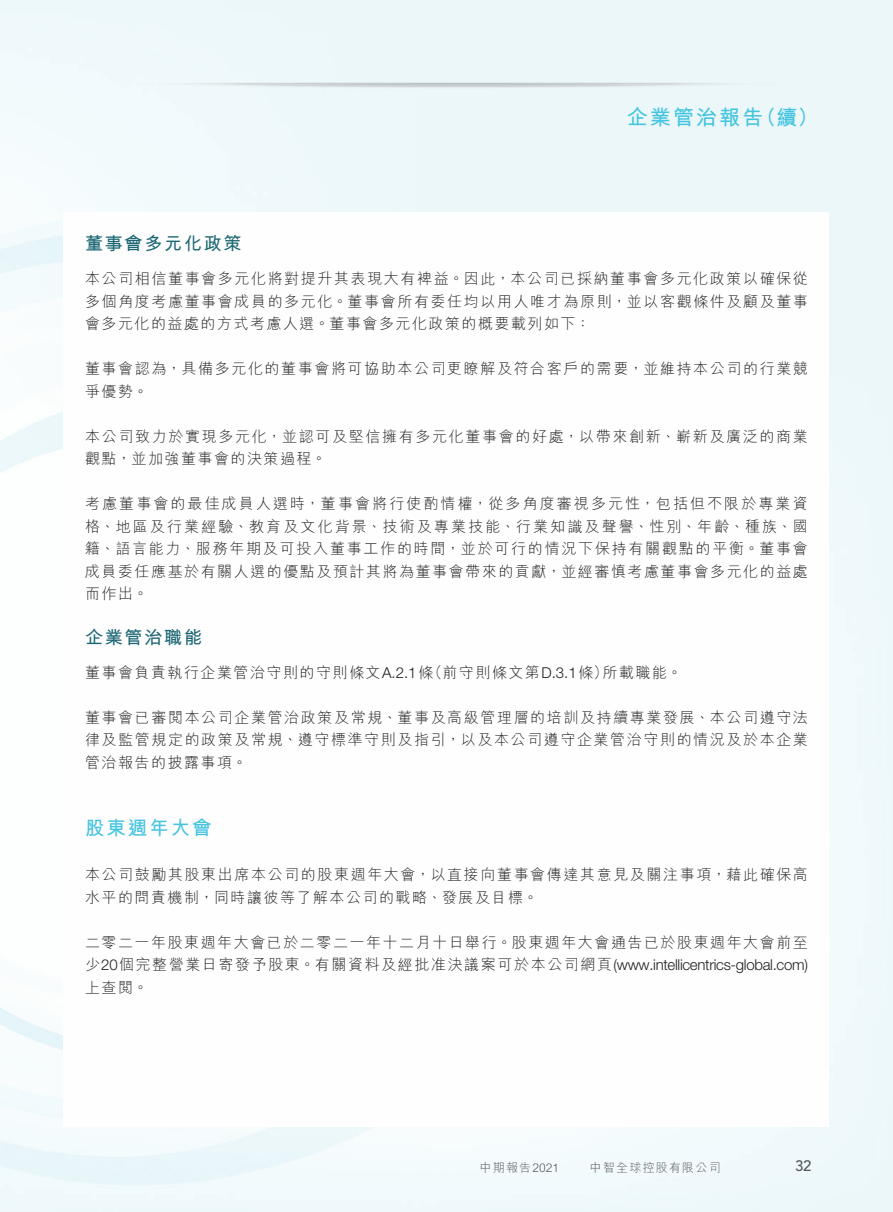
<style>
.page{position:relative;width:893px;height:1212px;background:#fff}
.page>*{position:absolute;margin:0;border:0;box-sizing:border-box;transform-origin:0 0}
.t1{font:700 21px "M Hei HK";letter-spacing:.1em;color:#44c4df}
.t2{font:700 19.5px "M Hei HK";letter-spacing:.1em;color:#44c4df}
.t3{font:700 18px "M Hei HK";letter-spacing:.1em;color:#1d6775}
.t4{font:300 15px/22.5px "M Hei HK";letter-spacing:.1em;color:#231f20;text-align:justify}
.t5{font:300 15px "Helvetica Neue LT Std";letter-spacing:-.02em;color:#231f20}
.t6{font:500 15px "Avenir LT Std";color:#57585a}
.t7{font:300 12px "M Hei HK";letter-spacing:.1em;color:#57585a}
.s1{font-family:"Helvetica Neue LT Std"}
.s2{font-family:"M Hei HK"}
</style>
<div class="page">
<h1 class="t1" style="left:627px;top:102px;width:138px">企業管治報告</h1>
<h1 class="t1" style="left:755px;top:102px;width:64px">（續(</h1>
<p class="t3" style="left:85px;top:230px;width:158px">董事會多元化政策</p>
<p class="t4" style="left:85px;top:267px;width:724px">本公司相信董事會多元化將對提升其表現大有裨益。因此，本公司已採納董事會多元化政策以確保從多個角度考慮董事會成員的多元化。董事會所有委任均以用人唯才為原則，並以客觀條件及顧及董事會多元化的益處的方式考慮人選。董事會多元化政策的概要載列如下：</p>
<p class="t4" style="left:85px;top:357px;width:724px">董事會認為，具備多元化的董事會將可協助本公司更瞭解及符合客戶的需要，並維持本公司的行業競爭優勢。</p>
<p class="t4" style="left:85px;top:425px;width:724px">本公司致力於實現多元化，並認可及堅信擁有多元化董事會的好處，以帶來創新、嶄新及廣泛的商業觀點，並加強董事會的決策過程。</p>
<p class="t4" style="left:85px;top:492px;width:724px">考慮董事會的最佳成員人選時，董事會將行使酌情權，從多角度審視多元性，包括但不限於專業資格、地區及行業經驗、教育及文化背景、技術及專業技能、行業知識及聲譽、性別、年齡、種族、國籍、語言能力、服務年期及可投入董事工作的時間，並於可行的情況下保持有關觀點的平衡。董事會成員委任應基於有關人選的優點及預計其將為董事會帶來的貢獻，並經審慎考慮董事會多元化的益處而作出。</p>
<p class="t3" style="left:85px;top:624px;width:118px">企業管治職能</p>
<p class="t4" style="left:603px;top:661px;width:81px">所載職能。</p>
<p class="t4" style="left:427px;top:661px;width:182px">（前守則條文第<span class="s1">D.3.1</span>條）</p>
<p class="t4" style="left:85px;top:661px;width:349px">董事會負責執行企業管治守則的守則條文<span class="s1">A.2.1</span>條</p>
<p class="t4" style="left:85px;top:706px;width:724px">董事會已審閱本公司企業管治政策及常規、董事及高級管理層的培訓及持續專業發展、本公司遵守法律及監管規定的政策及常規、遵守標準守則及指引，以及本公司遵守企業管治守則的情況及於本企業管治報告的披露事項。</p>
<h2 class="t2" style="left:85px;top:813px;width:128px">股東週年大會</h2>
<p class="t4" style="left:85px;top:863px;width:724px">本公司鼓勵其股東出席本公司的股東週年大會，以直接向董事會傳達其意見及關注事項，藉此確保高水平的問責機制，同時讓彼等了解本公司的戰略、發展及目標。</p>
<p class="t4" style="left:85px;top:931px;width:724px">二零二一年股東週年大會已於二零二一年十二月十日舉行。股東週年大會通告已於股東週年大會前至</p>
<p class="t5" style="left:85px;top:956px;width:724px"><span class="s2">少</span>20<span class="s2">個完整營業日寄發予股東。有關資料及經批准決議案可於本公司網頁</span>(www.intellicentrics-global.com(</p>
<p class="t4" style="left:85px;top:976px;width:64px">上查閱。</p>
<p class="t7" style="left:480px;top:1161px;width:81px">中期報告202<span class="s1">1</span></p>
<p class="t7" style="left:590px;top:1161px;width:132px">中智全球控股有限公司</p>
<p class="t6" style="left:795px;top:1157px;width:18px">32</p>
</div>
